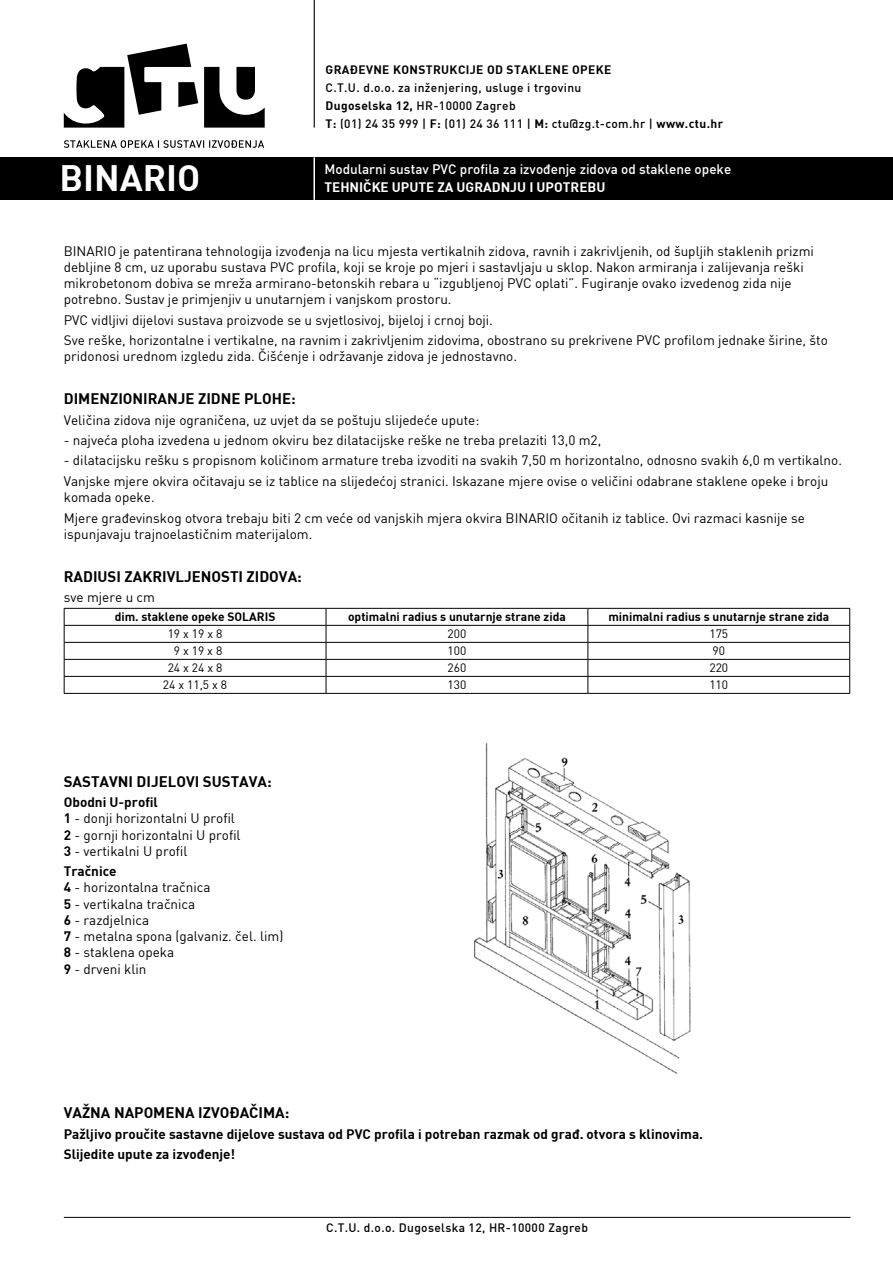
<style>
.page{position:relative;width:893px;height:1263px;background:#fff}
.page>*{position:absolute;margin:0;border:0;box-sizing:border-box;transform-origin:0 0}
.t1{font:36px "FFDIN Bold W";color:#fff}
.t2{font:15px "FFDIN Bold W";color:#000}
.t3{font:13.5px/16.2px "FFDIN Regular W";color:#000}
.t4{font:13.5px/20.4px "FFDIN Bold W";color:#000}
.t5{font:13.5px "FFDIN Medium W";color:#fff}
.t6{font:13.5px "FFDIN Bold W";color:#fff}
.t7{font:12px/18px "FFDIN Medium W";letter-spacing:.03em;color:#000}
.t8{font:12px "FFDIN Bold W";color:#000}
.t9{font:12px "FFDIN Regular W";color:#000}
.t10{font:12px "FFDIN Bold W";letter-spacing:.03em;color:#000}
.s1{font-family:"FFDIN Bold W"}
</style>
<div class="page">
<div style="left:0;top:157px;width:893px;height:43px;background:#000"></div>
<hr style="left:313px;top:157px;width:2px;height:43px;background:#fff">
<hr style="left:314px;top:0;width:1px;height:128px;background:#000">
<svg style="left:204px;top:67px;width:61px;height:61px"></svg>
<svg style="left:64px;top:44px;width:134px;height:84px"></svg>
<svg style="left:64px;top:140px;width:200px;height:8px"></svg>
<hr style="left:64px;top:1217px;width:786px;height:1px;background:#000">
<hr style="left:64px;top:608px;width:262px;height:1px;background:#000">
<hr style="left:326px;top:608px;width:262px;height:1px;background:#000">
<hr style="left:588px;top:608px;width:262px;height:1px;background:#000">
<hr style="left:64px;top:625px;width:262px;height:1px;background:#000">
<hr style="left:326px;top:625px;width:262px;height:1px;background:#000">
<hr style="left:588px;top:625px;width:262px;height:1px;background:#000">
<hr style="left:64px;top:642px;width:262px;height:1px;background:#000">
<hr style="left:326px;top:642px;width:262px;height:1px;background:#000">
<hr style="left:588px;top:642px;width:262px;height:1px;background:#000">
<hr style="left:64px;top:659px;width:262px;height:1px;background:#000">
<hr style="left:326px;top:659px;width:262px;height:1px;background:#000">
<hr style="left:588px;top:659px;width:262px;height:1px;background:#000">
<hr style="left:64px;top:676px;width:262px;height:1px;background:#000">
<hr style="left:326px;top:676px;width:262px;height:1px;background:#000">
<hr style="left:588px;top:676px;width:262px;height:1px;background:#000">
<hr style="left:64px;top:693px;width:262px;height:1px;background:#000">
<hr style="left:326px;top:693px;width:262px;height:1px;background:#000">
<hr style="left:588px;top:693px;width:262px;height:1px;background:#000">
<svg style="left:64px;top:609px;width:1px;height:84px"></svg>
<svg style="left:326px;top:609px;width:1px;height:84px"></svg>
<svg style="left:587px;top:609px;width:1px;height:84px"></svg>
<svg style="left:849px;top:609px;width:1px;height:84px"></svg>
<img style="left:474px;top:743px;width:217px;height:331px">
<h1 class="t1" style="left:60px;top:154px;width:142px">BINARIO</h1>
<p class="t10" style="left:326px;top:61px;width:287px">GRAĐEVNE KONSTRUKCIJE OD STAKLENE OPEKE</p>
<p class="t7" style="left:326px;top:78px;width:399px">C.T.U. d.o.o. za inženjering, usluge i trgovinu<br><span class="s1">Dugoselska 12,</span> HR-10000 Zagreb<br><span class="s1">T:</span> (01) 24 35 999 | <span class="s1">F:</span> (01) 24 36 111 | <span class="s1">M:</span> ctu@zg.t-com.hr | <span class="s1">www.ctu.hr</span></p>
<p class="t5" style="left:324px;top:161px;width:408px">Modularni sustav PVC profila za izvođenje zidova od staklene opeke</p>
<p class="t6" style="left:324px;top:178px;width:282px">TEHNIČKE UPUTE ZA UGRADNJU I UPOTREBU</p>
<p class="t3" style="left:64px;top:242px;width:752px">BINARIO je patentirana tehnologija izvođenja na licu mjesta vertikalnih zidova, ravnih i zakrivljenih, od šupljih staklenih prizmi debljine 8 cm, uz uporabu sustava PVC profila, koji se kroje po mjeri i sastavljaju u sklop. Nakon armiranja i zalijevanja reški mikrobetonom dobiva se mreža armirano-betonskih rebara u “izgubljenoj PVC oplati”. Fugiranje ovako izvedenog zida nije potrebno. Sustav je primjenjiv u unutarnjem i vanjskom prostoru.</p>
<p class="t3" style="left:64px;top:309px;width:765px;line-height:20.4px">PVC vidljivi dijelovi sustava proizvode se u svjetlosivoj, bijeloj i crnoj boji.<br>Sve reške, horizontalne i vertikalne, na ravnim i zakrivljenim zidovima, obostrano su prekrivene PVC profilom jednake širine, što</p>
<p class="t3" style="left:64px;top:348px;width:455px">pridonosi urednom izgledu zida. Čišćenje i održavanje zidova je jednostavno.</p>
<p class="t2" style="left:64px;top:389px;width:233px">DIMENZIONIRANJE ZIDNE PLOHE:</p>
<p class="t3" style="left:64px;top:411px;width:417px">Veličina zidova nije ograničena, uz uvjet da se poštuju slijedeće upute:</p>
<p class="t3" style="left:64px;top:432px;width:539px">- najveća ploha izvedena u jednom okviru bez dilatacijske reške ne treba prelaziti 13,0 m2,</p>
<p class="t3" style="left:64px;top:450px;width:780px;line-height:20.4px">- dilatacijsku rešku s propisnom količinom armature treba izvoditi na svakih 7,50 m horizontalno, odnosno svakih 6,0 m vertikalno.<br>Vanjske mjere okvira očitavaju se iz tablice na slijedećoj stranici. Iskazane mjere ovise o veličini odabrane staklene opeke i broju</p>
<p class="t3" style="left:64px;top:487px;width:743px;line-height:20.4px">komada opeke.<br>Mjere građevinskog otvora trebaju biti 2 cm veće od vanjskih mjera okvira BINARIO očitanih iz tablice. Ovi razmaci kasnije se</p>
<p class="t3" style="left:64px;top:526px;width:250px">ispunjavaju trajnoelastičnim materijalom.</p>
<p class="t2" style="left:64px;top:566px;width:240px">RADIUSI ZAKRIVLJENOSTI ZIDOVA:</p>
<p class="t3" style="left:64px;top:589px;width:93px">sve mjere u cm</p>
<p class="t8" style="left:115px;top:609px;width:162px">dim. staklene opeke SOLARIS</p>
<p class="t8" style="left:348px;top:609px;width:219px">optimalni radius s unutarnje strane zida</p>
<p class="t8" style="left:608px;top:609px;width:222px">minimalni radius s unutarnje strane zida</p>
<p class="t9" style="left:168px;top:626px;width:56px">19 x 19 x 8</p>
<p class="t9" style="left:448px;top:626px;width:20px">200</p>
<p class="t9" style="left:709px;top:626px;width:20px">175</p>
<p class="t9" style="left:174px;top:643px;width:50px">9 x 19 x 8</p>
<p class="t9" style="left:448px;top:643px;width:20px">100</p>
<p class="t9" style="left:712px;top:643px;width:14px">90</p>
<p class="t9" style="left:168px;top:660px;width:56px">24 x 24 x 8</p>
<p class="t9" style="left:448px;top:660px;width:20px">260</p>
<p class="t9" style="left:709px;top:660px;width:20px">220</p>
<p class="t9" style="left:163px;top:677px;width:66px">24 x 11,5 x 8</p>
<p class="t9" style="left:447px;top:677px;width:20px">130</p>
<p class="t9" style="left:709px;top:677px;width:20px">110</p>
<p class="t2" style="left:64px;top:771px;width:209px">SASTAVNI DIJELOVI SUSTAVA:</p>
<p class="t4" style="left:64px;top:791px;width:96px">Obodni U-profil</p>
<p class="t3" style="left:64px;top:810px;width:178px"><span class="s1">1</span> - donji horizontalni U profil<br><span class="s1">2</span> - gornji horizontalni U profil<br><span class="s1">3</span> - vertikalni U profil</p>
<p class="t4" style="left:64px;top:861px;width:54px">Tračnice</p>
<p class="t3" style="left:64px;top:879px;width:221px"><span class="s1">4</span> - horizontalna traènica<br><span class="s1">5</span> - vertikalna traènica<br><span class="s1">6</span> - razdjelnica<br><span class="s1">7</span> - metalna spona (galvaniz. èel. lim)<br><span class="s1">8</span> - staklena opeka<br><span class="s1">9</span> - drveni klin</p>
<p class="t2" style="left:64px;top:1103px;width:227px">VAŽNA NAPOMENA IZVOĐAČIMA:</p>
<p class="t4" style="left:64px;top:1123px;width:641px">Pažljivo proučite sastavne dijelove sustava od PVC profila i potreban razmak od građ. otvora s klinovima.<br>Slijedite upute za izvođenje!</p>
<p class="t7" style="left:326px;top:1218px;width:263px">C.T.U. d.o.o. Dugoselska 12, HR-10000 Zagreb</p>
</div>
